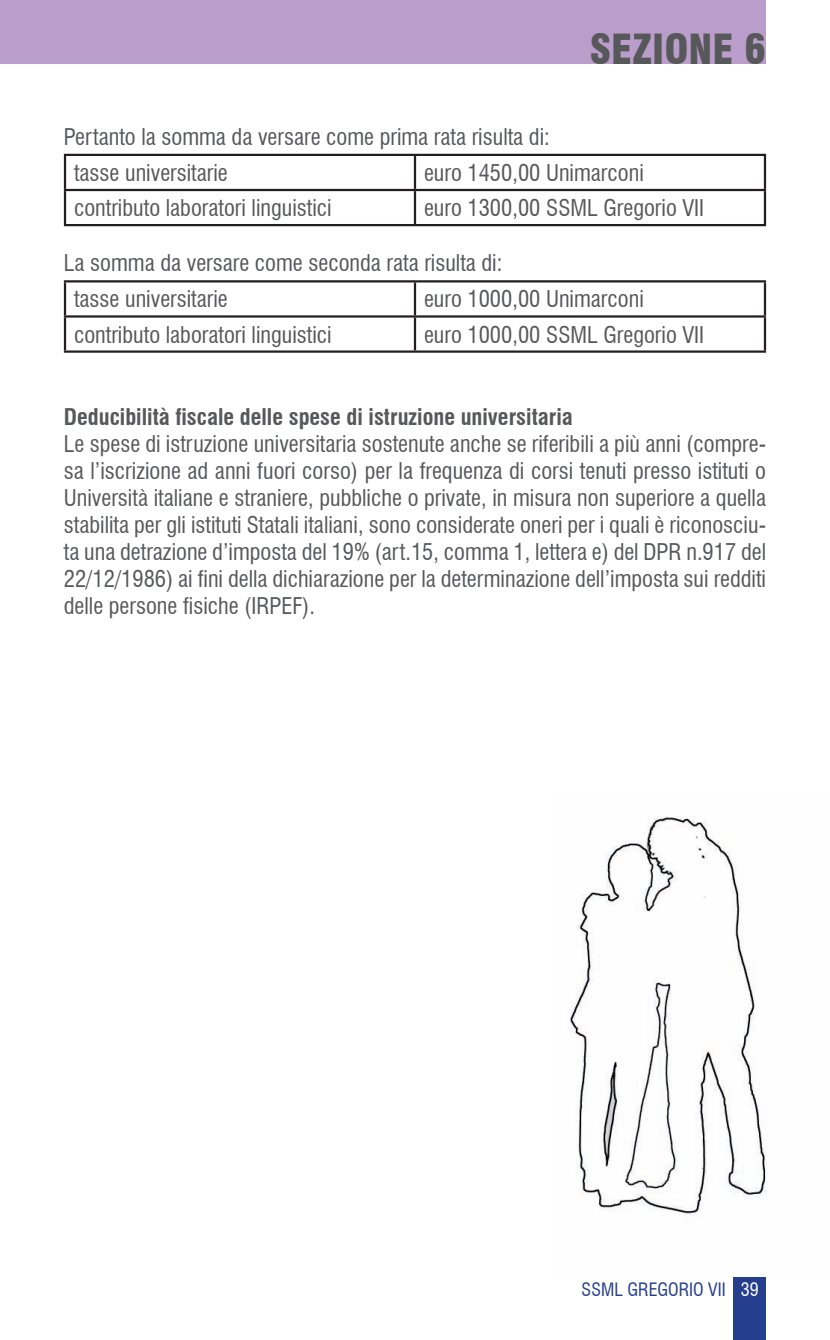
<style>
.page{position:relative;width:830px;height:1340px;background:#fff}
.page>*{position:absolute;margin:0;border:0;box-sizing:border-box;transform-origin:0 0}
.t1{font:900 condensed 40.5px "Swiss 721 BT";color:#57585a}
.t2{font:condensed 22.5px/27px "Swiss 721 BT";color:#57585a}
.t3{font:700 condensed 22.5px "Swiss 721 BT";color:#57585a}
.t4{font:condensed 18px "Swiss 721 BT";color:#253f8e}
.s1{color:#fff}
</style>
<div class="page">
<div style="left:733px;top:1276px;width:32px;height:63px;background:#253f8e"></div>
<div style="left:0;top:0;width:765px;height:64px;background:#ba9dca"></div>
<hr style="left:64px;top:154px;width:351px;height:2px;background:#231f20">
<hr style="left:64px;top:156px;width:2px;height:33px;background:#231f20">
<hr style="left:415px;top:154px;width:350px;height:2px;background:#231f20">
<hr style="left:413px;top:156px;width:3px;height:33px;background:#231f20">
<hr style="left:763px;top:156px;width:2px;height:33px;background:#231f20">
<hr style="left:64px;top:189px;width:351px;height:2px;background:#231f20">
<hr style="left:64px;top:191px;width:2px;height:33px;background:#231f20">
<hr style="left:415px;top:189px;width:350px;height:2px;background:#231f20">
<hr style="left:413px;top:191px;width:3px;height:33px;background:#231f20">
<hr style="left:763px;top:191px;width:2px;height:33px;background:#231f20">
<hr style="left:64px;top:224px;width:351px;height:2px;background:#231f20">
<hr style="left:415px;top:224px;width:350px;height:2px;background:#231f20">
<hr style="left:64px;top:280px;width:351px;height:2px;background:#231f20">
<hr style="left:64px;top:282px;width:2px;height:33px;background:#231f20">
<hr style="left:415px;top:280px;width:350px;height:2px;background:#231f20">
<hr style="left:413px;top:282px;width:3px;height:33px;background:#231f20">
<hr style="left:763px;top:282px;width:2px;height:33px;background:#231f20">
<hr style="left:64px;top:315px;width:351px;height:2px;background:#231f20">
<hr style="left:64px;top:317px;width:2px;height:33px;background:#231f20">
<hr style="left:415px;top:315px;width:350px;height:2px;background:#231f20">
<hr style="left:413px;top:317px;width:3px;height:33px;background:#231f20">
<hr style="left:763px;top:317px;width:2px;height:33px;background:#231f20">
<hr style="left:64px;top:350px;width:351px;height:3px;background:#231f20">
<hr style="left:415px;top:350px;width:350px;height:3px;background:#231f20">
<img style="left:570px;top:816px;width:197px;height:401px">
<h1 class="t1" style="left:589px;top:25px;width:178px">SEZIONE 6</h1>
<p class="t2" style="left:74px;top:118px;width:477px;line-height:36.2px;text-indent:-10px">Pertanto la somma da versare come prima rata risulta di: tasse universitarie</p>
<p class="t2" style="left:424px;top:159px;width:221px">euro 1450,00 Unimarconi</p>
<p class="t2" style="left:74px;top:194px;width:259px">contributo laboratori linguistici</p>
<p class="t2" style="left:424px;top:194px;width:281px">euro 1300,00 SSML Gregorio VII</p>
<p class="t2" style="left:74px;top:245px;width:430px;line-height:36.2px;text-indent:-10px">La somma da versare come seconda rata risulta di: tasse universitarie</p>
<p class="t2" style="left:424px;top:286px;width:221px">euro 1000,00 Unimarconi</p>
<p class="t2" style="left:74px;top:321px;width:259px">contributo laboratori linguistici</p>
<p class="t2" style="left:424px;top:321px;width:281px">euro 1000,00 SSML Gregorio VII</p>
<p class="t3" style="left:64px;top:403px;width:510px">Deducibilità fiscale delle spese di istruzione universitaria</p>
<p class="t2" style="left:64px;top:430px;width:703px;text-align:justify">Le spese di istruzione universitaria sostenute anche se riferibili a più anni (compre&shy;sa l’iscrizione ad anni fuori corso) per la frequenza di corsi tenuti presso istituti o Università italiane e straniere, pubbliche o private, in misura non superiore a quella stabilita per gli istituti Statali italiani, sono considerate oneri per i quali è riconosciu&shy;ta una detrazione d’imposta del 19% (art.15, comma 1, lettera e) del DPR n.917 del 22/12/1986) ai fini della dichiarazione per la determinazione dell’imposta sui redditi delle persone fisiche (IRPEF).</p>
<p class="t4" style="left:581px;top:1278px;width:179px">SSML GREGORIO VII <span class="s1">39</span></p>
</div>
